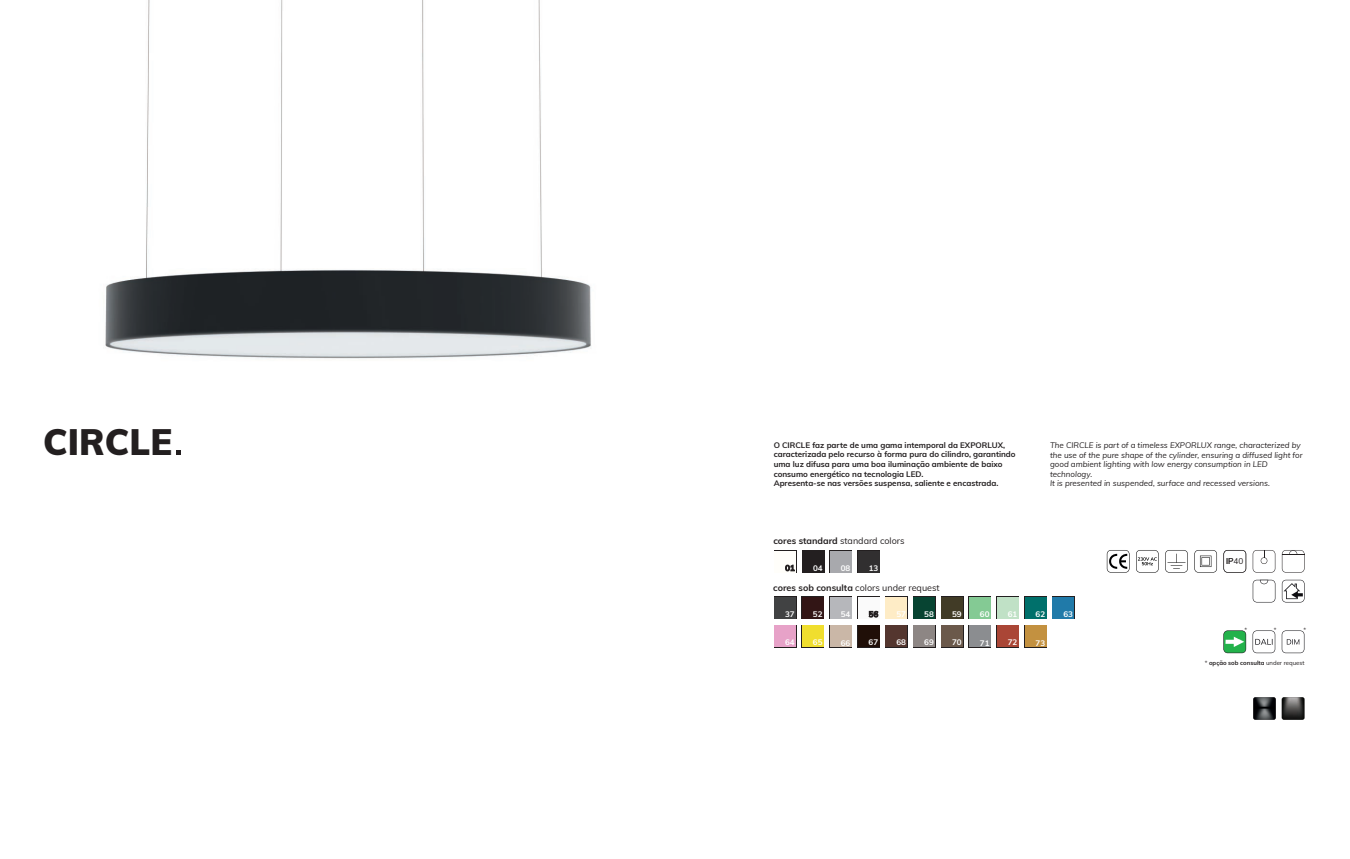
<style>
.page{position:relative;width:1350px;height:859px;background:#fff}
.page>*{position:absolute;margin:0;border:0;box-sizing:border-box;transform-origin:0 0}
.t1{font:900 36px "Muli";color:#231f20}
.t2{font:9px "Muli";color:#231f20}
.t3{font:8.2px "Muli";color:#231f20}
.t4{font:700 8px/9.6px "Muli";color:#231f20}
.t5{font:italic 8px/9.6px "Muli";color:#231f20}
.t6{font:700 8px "Muli";color:#fff}
.t7{font:700 6px "Muli";color:#231f20}
.t8{font:6px "Muli";color:#231f20}
.s1{font-weight:700}
.s2{font-weight:400}
</style>
<div class="page">
<svg style="left:176px;top:450px;width:4px;height:5px"></svg>
<img style="left:105px;top:0;width:486px;height:359px">
<svg style="left:1223px;top:550px;width:23px;height:23px"></svg>
<svg style="left:1252px;top:550px;width:23px;height:23px"></svg>
<svg style="left:1281px;top:550px;width:23px;height:23px"></svg>
<svg style="left:1281px;top:697px;width:23px;height:23px"></svg>
<svg style="left:1252px;top:630px;width:23px;height:23px"></svg>
<svg style="left:1223px;top:630px;width:22px;height:23px"></svg>
<svg style="left:1136px;top:550px;width:22px;height:23px"></svg>
<svg style="left:1194px;top:550px;width:22px;height:23px"></svg>
<svg style="left:1106px;top:550px;width:23px;height:23px"></svg>
<svg style="left:1165px;top:550px;width:22px;height:23px"></svg>
<svg style="left:1252px;top:580px;width:23px;height:22px"></svg>
<svg style="left:1281px;top:580px;width:23px;height:22px"></svg>
<svg style="left:1253px;top:697px;width:22px;height:23px"></svg>
<svg style="left:1281px;top:630px;width:23px;height:23px"></svg>
<div style="left:1024px;top:625px;width:22px;height:23px;background:#231f20"></div>
<div style="left:1024px;top:625px;width:22px;height:22px;background:#c39140"></div>
<svg style="left:968px;top:625px;width:23px;height:23px"></svg>
<div style="left:969px;top:625px;width:21px;height:22px;background:#8b8d90"></div>
<svg style="left:802px;top:550px;width:22px;height:23px"></svg>
<div style="left:802px;top:551px;width:21px;height:21px;background:#231f20"></div>
<svg style="left:857px;top:550px;width:23px;height:23px"></svg>
<div style="left:857px;top:551px;width:22px;height:21px;background:#312f30"></div>
<svg style="left:829px;top:550px;width:23px;height:23px"></svg>
<div style="left:830px;top:551px;width:21px;height:21px;background:#a8a9ad"></div>
<svg style="left:774px;top:550px;width:22px;height:1px"></svg>
<div style="left:774px;top:551px;width:22px;height:21px;background:#fffefa"></div>
<svg style="left:785px;top:565px;width:9px;height:6px"></svg>
<svg style="left:829px;top:625px;width:23px;height:23px"></svg>
<div style="left:830px;top:625px;width:21px;height:22px;background:#cab7a7"></div>
<svg style="left:913px;top:647px;width:22px;height:1px"></svg>
<div style="left:913px;top:625px;width:22px;height:22px;background:#8d8684"></div>
<svg style="left:941px;top:625px;width:22px;height:23px"></svg>
<div style="left:941px;top:625px;width:21px;height:22px;background:#6b594b"></div>
<svg style="left:996px;top:625px;width:23px;height:23px"></svg>
<div style="left:997px;top:625px;width:21px;height:22px;background:#aa4636"></div>
<svg style="left:774px;top:625px;width:22px;height:23px"></svg>
<div style="left:774px;top:625px;width:21px;height:22px;background:#e7a2c8"></div>
<svg style="left:801px;top:625px;width:23px;height:23px"></svg>
<div style="left:802px;top:625px;width:21px;height:22px;background:#f0de2e"></div>
<svg style="left:857px;top:625px;width:23px;height:23px"></svg>
<div style="left:857px;top:625px;width:22px;height:22px;background:#200f08"></div>
<div style="left:885px;top:625px;width:22px;height:23px;background:#231f20"></div>
<div style="left:885px;top:625px;width:22px;height:22px;background:#54362f"></div>
<svg style="left:774px;top:596px;width:22px;height:23px"></svg>
<div style="left:774px;top:597px;width:21px;height:22px;background:#414243"></div>
<svg style="left:829px;top:596px;width:23px;height:23px"></svg>
<div style="left:830px;top:597px;width:21px;height:22px;background:#b6b7bb"></div>
<svg style="left:857px;top:596px;width:23px;height:1px"></svg>
<div style="left:857px;top:597px;width:22px;height:22px;background:#fafafa"></div>
<svg style="left:868px;top:611px;width:10px;height:6px"></svg>
<div style="left:885px;top:596px;width:22px;height:23px;background:#231f20"></div>
<div style="left:885px;top:597px;width:22px;height:22px;background:#feecc6"></div>
<svg style="left:801px;top:596px;width:23px;height:23px"></svg>
<div style="left:802px;top:597px;width:21px;height:22px;background:#321515"></div>
<svg style="left:913px;top:596px;width:22px;height:1px"></svg>
<div style="left:913px;top:597px;width:22px;height:22px;background:#074432"></div>
<svg style="left:941px;top:596px;width:22px;height:23px"></svg>
<div style="left:941px;top:597px;width:21px;height:22px;background:#413b26"></div>
<svg style="left:968px;top:596px;width:23px;height:23px"></svg>
<div style="left:969px;top:597px;width:21px;height:22px;background:#84ca94"></div>
<div style="left:1024px;top:596px;width:22px;height:23px;background:#231f20"></div>
<div style="left:1024px;top:597px;width:22px;height:22px;background:#00706b"></div>
<svg style="left:996px;top:596px;width:23px;height:23px"></svg>
<div style="left:997px;top:597px;width:21px;height:22px;background:#c0e1c6"></div>
<div style="left:1052px;top:596px;width:22px;height:23px;background:#231f20"></div>
<div style="left:1052px;top:597px;width:22px;height:22px;background:#207aa9"></div>
<h1 class="t1" style="left:43px;top:416px;width:130px">CIRCLE</h1>
<p class="t4" style="left:773px;top:440px;width:243px">O CIRCLE faz parte de uma gama intemporal da EXPORLUX, caracterizada pelo recurso à forma pura do cilindro, garantindo uma luz difusa para uma boa iluminação ambiente de baixo consumo energético na tecnologia LED.<br>Apresenta-se nas versões suspensa, saliente e encastrada.</p>
<p class="t5" style="left:1050px;top:440px;width:254px">The CIRCLE is part of a timeless EXPORLUX range, characterized by the use of the pure shape of the cylinder, ensuring a diffused light for good ambient lighting with low energy consumption in LED technology.<br>It is presented in suspended, surface and recessed versions.</p>
<p class="t2" style="left:773px;top:534px;width:133px"><span class="s1">cores standard</span> standard colors</p>
<p class="t6" style="left:813px;top:562px;width:11px">04</p>
<p class="t6" style="left:840px;top:562px;width:11px">08</p>
<p class="t6" style="left:868px;top:562px;width:11px">13</p>
<p class="t2" style="left:773px;top:582px;width:168px"><span class="s1">cores sob consulta</span> colors under request</p>
<p class="t6" style="left:785px;top:608px;width:11px">37</p>
<p class="t6" style="left:813px;top:608px;width:11px">52</p>
<p class="t6" style="left:840px;top:608px;width:11px">54</p>
<p class="t6" style="left:896px;top:608px;width:11px">57</p>
<p class="t6" style="left:924px;top:608px;width:11px">58</p>
<p class="t6" style="left:952px;top:608px;width:11px">59</p>
<p class="t6" style="left:979px;top:608px;width:11px">60</p>
<p class="t6" style="left:1007px;top:608px;width:11px">61</p>
<p class="t6" style="left:1035px;top:608px;width:11px">62</p>
<p class="t6" style="left:1063px;top:608px;width:11px">63</p>
<p class="t6" style="left:785px;top:636px;width:11px">64</p>
<p class="t6" style="left:813px;top:636px;width:11px">65</p>
<p class="t6" style="left:840px;top:637px;width:11px">66</p>
<p class="t6" style="left:868px;top:637px;width:11px">67</p>
<p class="t6" style="left:896px;top:637px;width:11px">68</p>
<p class="t6" style="left:924px;top:637px;width:11px">69</p>
<p class="t6" style="left:952px;top:637px;width:11px">70</p>
<p class="t6" style="left:1007px;top:636px;width:11px">72</p>
<p class="t6" style="left:979px;top:637px;width:11px">71</p>
<p class="t6" style="left:1035px;top:637px;width:11px">73</p>
<p class="t3" style="left:1225px;top:555px;width:19px">IP40</p>
<p class="t8" style="left:1273px;top:626px;width:4px">*</p>
<p class="t8" style="left:1303px;top:626px;width:4px">*</p>
<p class="t7" style="left:1204px;top:659px;width:101px"><span class="s2">*</span> opção sob consulta <span class="s2">under request</span></p>
<p class="t8" style="left:1244px;top:626px;width:4px">*</p>
</div>
